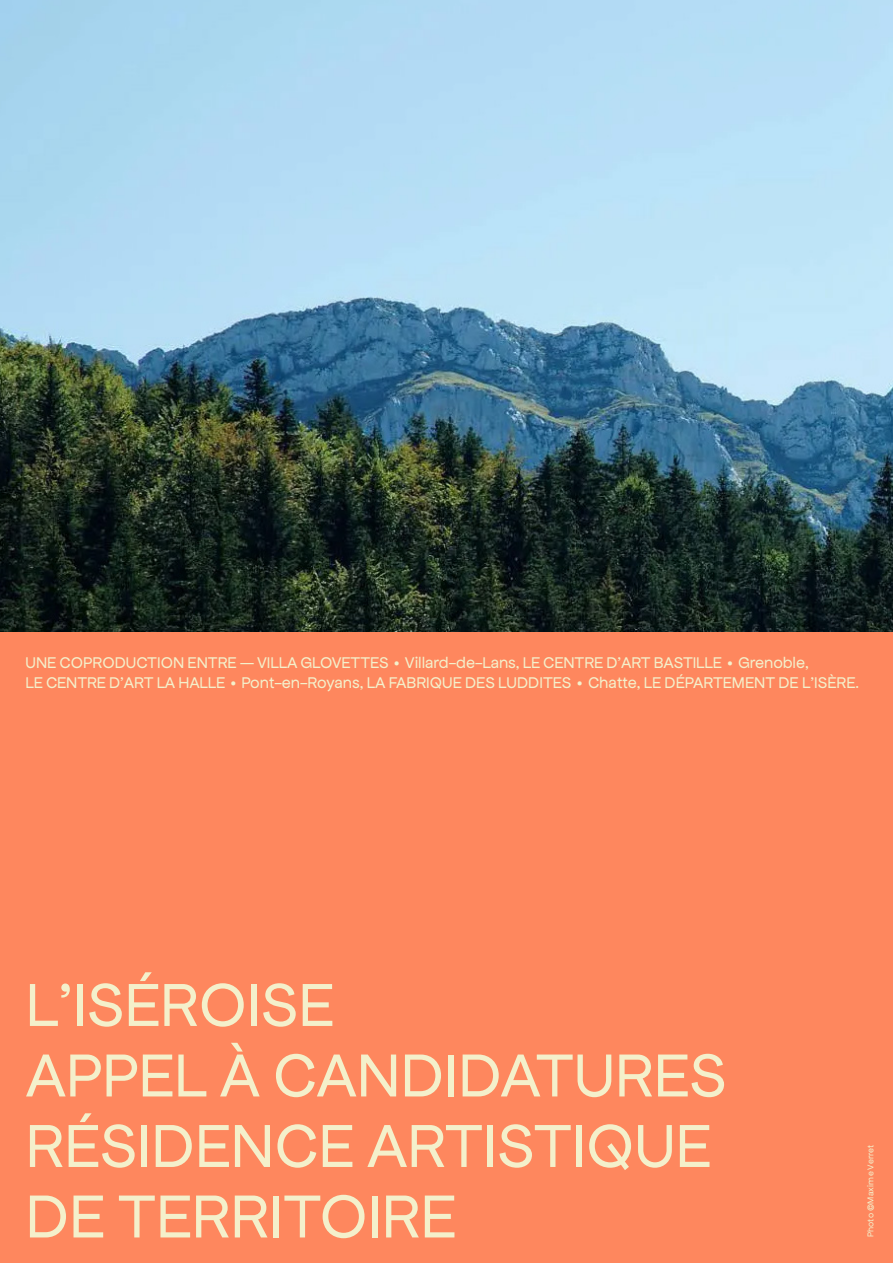
<style>
.page{position:relative;width:893px;height:1263px;background:#fff}
.page>*{position:absolute;margin:0;border:0;box-sizing:border-box;transform-origin:0 0}
.t1{font:64.5px/70.5px "Apfel Grotezk";color:#f4f0cb}
.t2{font:16.5px/19.8px "Apfel Grotezk";letter-spacing:-.005em;color:#f4f0cb}
.t3{font:9px "Apfel Grotezk";letter-spacing:.025em;color:#f4f0cb}
</style>
<div class="page">
<div style="left:0;top:631px;width:893px;height:632px;background:#fe875e"></div>
<img style="left:0;top:0;width:893px;height:631px">
<p class="t2" style="left:26px;top:653px;width:835px">UNE COPRODUCTION ENTRE — VILLA GLOVETTES • Villard-de-Lans, LE CENTRE D’ART BASTILLE • Grenoble,<br>LE CENTRE D’ART LA HALLE • Pont-en-Royans, LA FABRIQUE DES LUDDITES • Chatte, LE DÉPARTEMENT DE L’ISÈRE.</p>
<h1 class="t1" style="left:26px;top:972px;width:703px">L’ISÉROISE<br>APPEL À CANDIDATURES<br>RÉSIDENCE ARTISTIQUE<br>DE TERRITOIRE</h1>
<p class="t3" style="left:866px;top:1237px;width:94px;rotate:-90deg">Photo ©Maxime Verret</p>
</div>
